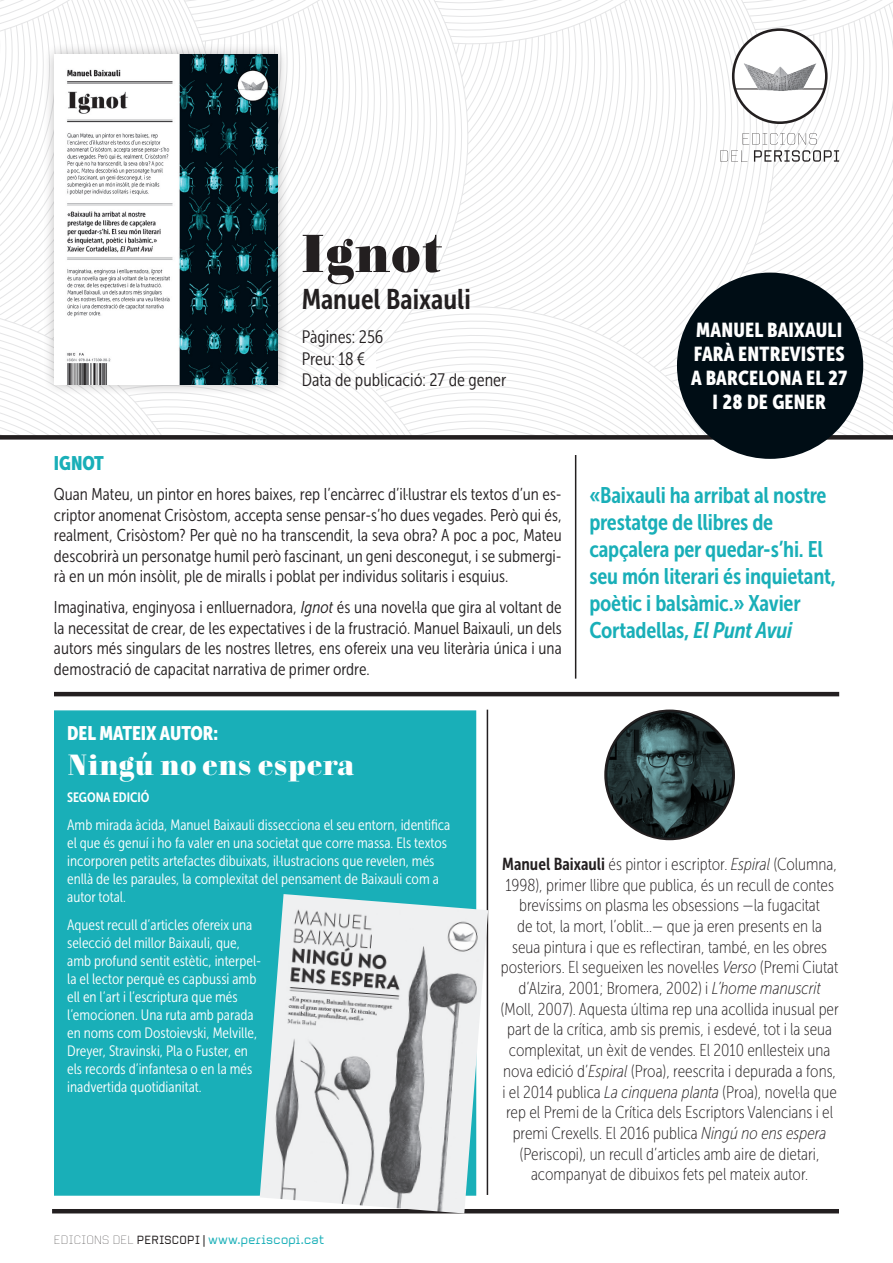
<style>
.page{position:relative;width:893px;height:1263px;background:#fff}
.page>*{position:absolute;margin:0;border:0;box-sizing:border-box;transform-origin:0 0}
.TEXT_CORRENT_1{font:900 54.75px "Carmen";color:#231f20}
.TEXT_CORRENT_1-2{font:900 30px "Carmen";color:#fff}
.t1{font:28.35px "Museo Sans Cond 700";color:#231f20}
.TEXT_CORRENT_OK{font:22.5px/27px "Museo Sans Cond 700";letter-spacing:-.01em;color:#19afb8}
.TEXT_CORRENT_OK-2{font:20.1px/24px "Museo Sans Cond 900";letter-spacing:.01em;color:#fff;text-align:center}
.TEXT_CORRENT_OK-3{font:19.5px "Museo Sans Cond 900";color:#fff}
.TEXT_CORRENT_OK-4{font:19.5px "Museo Sans Cond 900";color:#19afb8}
.t2{font:18px/21.6px "Museo Sans Cond 300";color:#231f20}
.TEXT_CORRENT_OK-5{font:17.25px/20.7px "Museo Sans Cond 100";color:#231f20;text-align:center}
.t3{font:17.1px/20.5px "Museo Sans Cond 300";color:#231f20;text-align:justify}
.t4{font:15px/18px "Museo Sans Cond 300";color:#fff}
.TEXT_CORRENT_OK-6{font:13.5px "Museo Sans Cond 700";color:#fff}
.t5{font:12px "Mecano";letter-spacing:.025em;color:#19afb8}
.s1{font-style:italic}
.s2{font-weight:200;color:#231f20}
.s3{color:#231f20}
.s4{font-family:"Museo Sans Cond 700"}
</style>
<div class="page">
<svg style="left:0;top:0;width:893px;height:435px"></svg>
<hr style="left:735px;top:89px;width:89px;height:1px;background:#231f20">
<img style="left:741px;top:52px;width:78px;height:46px">
<div style="left:43px;top:42px;width:246px;height:354px;background:#231f20;opacity:.3"></div>
<img style="left:54px;top:54px;width:224px;height:331px">
<hr style="left:52px;top:1209px;width:787px;height:4px;background:#231f20">
<div style="left:0;top:435px;width:893px;height:5px;background:#231f20"></div>
<hr style="left:54px;top:692px;width:785px;height:4px;background:#231f20">
<hr style="left:575px;top:455px;width:1px;height:224px;background:#231f20">
<hr style="left:487px;top:710px;width:1px;height:485px;background:#231f20">
<svg style="left:606px;top:711px;width:127px;height:127px;background:#273a3c"></svg>
<div style="left:677px;top:273px;width:186px;height:186px;background:#000d15;border-radius:50%"></div>
<div style="left:54px;top:710px;width:422px;height:486px;background:#19afb8;border:2px solid #19afb8"></div>
<img style="left:260px;top:894px;width:228px;height:319px">
<p class="TEXT_CORRENT_1" style="left:300px;top:218px;width:144px">Ignot</p>
<p class="t1" style="left:302px;top:283px;width:171px">Manuel Baixauli</p>
<p class="t2" style="left:302px;top:326px;width:206px">Pàgines: 256<br>Preu: 18 €<br>Data de publicació: 27 de gener</p>
<p class="TEXT_CORRENT_OK-4" style="left:54px;top:452px;width:52px">IGNOT</p>
<p class="t3" style="left:54px;top:484px;width:509px">Quan Mateu, un pintor en hores baixes, rep l’encàrrec d’il·lustrar els textos d’un es&shy;criptor anomenat Crisòstom, accepta sense pensar-s’ho dues vegades. Però qui és, realment, Crisòstom? Per què no ha transcendit, la seva obra? A poc a poc, Mateu descobrirà un personatge humil però fascinant, un geni desconegut, i se submergi&shy;rà en un món insòlit, ple de miralls i poblat per individus solitaris i esquius.</p>
<p class="t3" style="left:54px;top:597px;width:509px">Imaginativa, enginyosa i enlluernadora, <span class="s1">Ignot</span> és una novel·la que gira al voltant de la necessitat de crear, de les expectatives i de la frustració. Manuel Baixauli, un dels autors més singulars de les nostres lletres, ens ofereix una veu literària única i una demostració de capacitat narrativa de primer ordre.</p>
<p class="TEXT_CORRENT_OK-2" style="left:691px;top:318px;width:157px">MANUEL BAIXAULI<br>FARÀ ENTREVISTES<br>A BARCELONA EL 27<br>I 28 DE GENER</p>
<p class="TEXT_CORRENT_OK" style="left:589px;top:482px;width:248px">«Baixauli ha arribat al nostre prestatge de llibres de capçalera per quedar-s’hi. El seu món literari és inquietant, poètic i balsàmic.» Xavier<br>Cortadellas, <span class="s1">El Punt Avui</span></p>
<p class="TEXT_CORRENT_OK-3" style="left:67px;top:722px;width:152px">DEL MATEIX AUTOR:</p>
<p class="TEXT_CORRENT_1-2" style="left:67px;top:746px;width:289px">Ningú no ens espera</p>
<p class="TEXT_CORRENT_OK-6" style="left:67px;top:789px;width:84px">SEGONA EDICIÓ</p>
<p class="t4" style="left:67px;top:816px;width:385px">Amb mirada àcida, Manuel Baixauli dissecciona el seu entorn, identifica el que és genuí i ho fa valer en una societat que corre massa. Els textos incorporen petits artefactes dibuixats, il·lustracions que revelen, més enllà de les paraules, la complexitat del pensament de Baixauli com a autor total.</p>
<p class="t4" style="left:67px;top:916px;width:193px">Aquest recull d’articles ofereix una selecció del millor Baixauli, que, amb profund sentit estètic, interpel· la el lector perquè es capbussi amb ell en l’art i l’escriptura que més l’emocionen. Una ruta amb parada en noms com Dostoievski, Melville, Dreyer, Stravinski, Pla o Fuster, en els records d’infantesa o en la més inadvertida quotidianitat.</p>
<p class="t5" style="left:54px;top:1232px;width:272px"><span class="s2">EDICIONS DEL</span> <span class="s3">PERISCOPI |</span> www.periscopi.cat</p>
<p class="TEXT_CORRENT_OK-5" style="left:501px;top:854px;width:339px"><span class="s4">Manuel Baixauli</span> és pintor i escriptor. <span class="s1">Espiral</span> (Columna, 1998), primer llibre que publica, és un recull de contes brevíssims on plasma les obsessions —la fugacitat<br>de tot, la mort, l’oblit...— que ja eren presents en la<br>seua pintura i que es reflectiran, també, en les obres posteriors. El segueixen les novel·les <span class="s1">Verso</span> (Premi Ciutat d’Alzira, 2001; Bromera, 2002) i <span class="s1">L’home manuscrit </span>(Moll, 2007). Aquesta última rep una acollida inusual per part de la crítica, amb sis premis, i esdevé, tot i la seua complexitat, un èxit de vendes. El 2010 enllesteix una nova edició d’<span class="s1">Espiral</span> (Proa), reescrita i depurada a fons, i el 2014 publica <span class="s1">La cinquena planta</span> (Proa), novel·la que rep el Premi de la Crítica dels Escriptors Valencians i el premi Crexells. El 2016 publica <span class="s1">Ningú no ens espera </span>(Periscopi), un recull d’articles amb aire de dietari, acompanyat de dibuixos fets pel mateix autor.</p>
</div>
